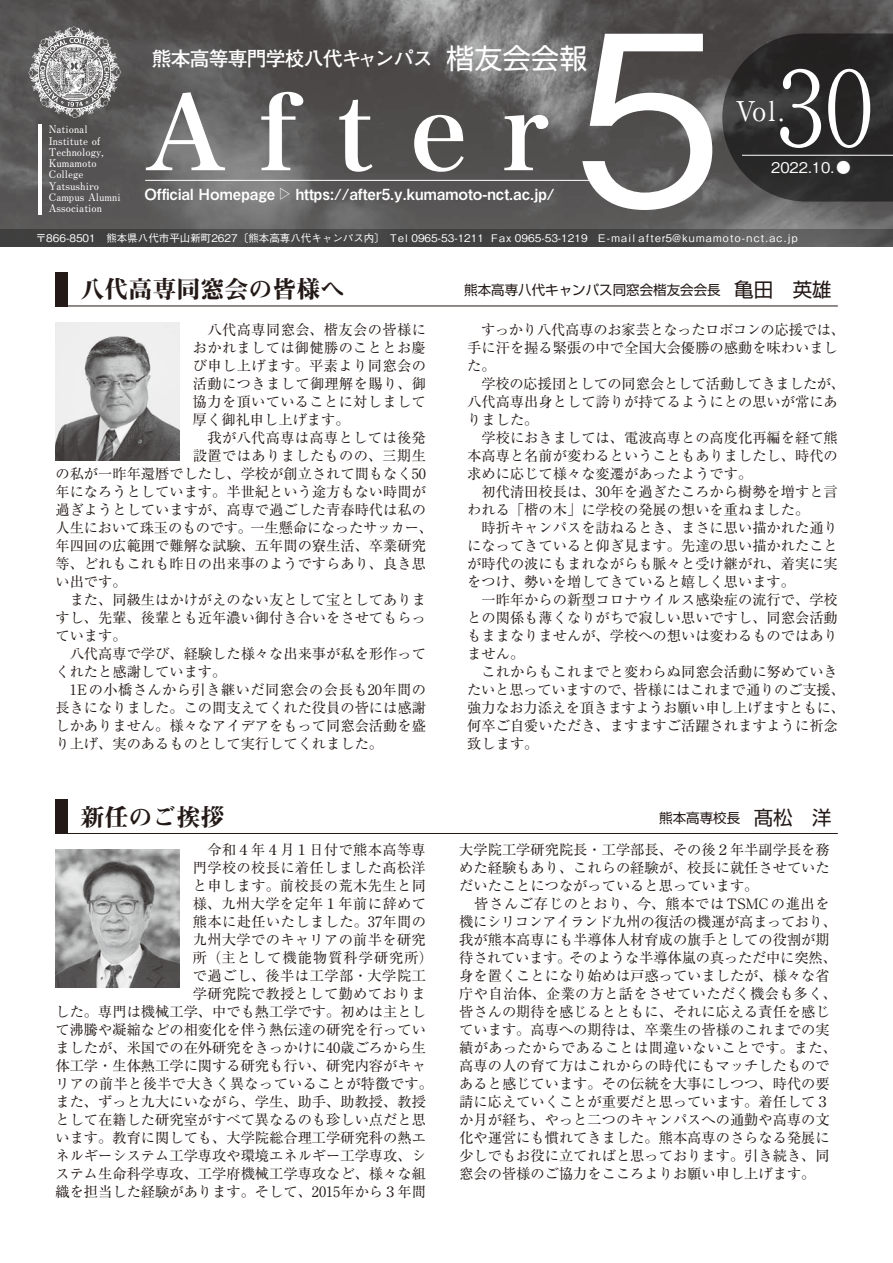
<style>
.page{position:relative;width:893px;height:1263px;background:#fff}
.page>*{position:absolute;margin:0;border:0;box-sizing:border-box;transform-origin:0 0}
.t1{font:500 234.9px "Gothic BBB Pr 6 N";color:#fff}
.t2{font:300 103.2px "Ryumin Pro";color:#fff;scale:.91 1}
.t3{font:103.05px "Hira Min Pro W6";letter-spacing:.345em;color:#fff}
.t4{font:27.3px "Ryumin Pro";color:#fff}
.t5{font:24px "Midashi Min Pr 6 N MA31";color:#231916}
.t6{font:700 19.8px "Futo Go B101 Pr 6 N";letter-spacing:-.04em;color:#fff}
.t7{font:700 15.3px "Mi Go MB1 Std De";color:#fff}
.t8{font:500 14.7px "Gothic BBB Pr 6 N";color:#fff}
.t9{font:14.25px/18px "Ryumin Pr 6 N";color:#231916}
.t10{font:14.25px "Ryumin Pr 6 N";letter-spacing:.025em;color:#231916}
.t11{font:14.25px "Ryumin Pr 6 N";letter-spacing:.03em;color:#231916}
.t12{font:14.25px "Ryumin Pr 6 N";letter-spacing:-.02em;color:#231916}
.t13{font:14.25px "Ryumin Pr 6 N";letter-spacing:.02em;color:#231916}
.t14{font:14.25px "Ryumin Pr 6 N";letter-spacing:.07em;color:#231916}
.t15{font:13.5px "Shin Go Pro";color:#231916}
.t16{font:500 10.5px "Gothic BBB Pr 6 N";color:#fff}
.t17{font:700 10.5px/11.2px "Futo Min A101 Pr 6 N";color:#fff}
.s1{font-family:"Shin Go Pro";font-weight:400;font-size:27.9px}
.s2{font-size:19.5px}
</style>
<div class="page">
<img style="left:0;top:0;width:893px;height:229px">
<svg style="left:0;top:229px;width:893px;height:17px;background:#494949"></svg>
<hr style="left:145px;top:180px;width:447px;height:1px;background:#fff">
<img style="left:25px;top:21px;width:96px;height:101px">
<hr style="left:38px;top:124px;width:3px;height:90px;background:#fff">
<svg style="left:722px;top:33px;width:171px;height:169px;background:#302f2f"></svg>
<hr style="left:742px;top:155px;width:151px;height:1px;background:#fff">
<div style="left:55px;top:272px;width:13px;height:34px;background:#231916"></div>
<hr style="left:55px;top:306px;width:783px;height:1px;background:#231916">
<div style="left:55px;top:800px;width:13px;height:34px;background:#231916"></div>
<hr style="left:55px;top:833px;width:783px;height:1px;background:#231916">
<img style="left:55px;top:322px;width:124px;height:138px">
<img style="left:55px;top:850px;width:124px;height:138px">
<svg style="left:280px;top:188px;width:10px;height:12px"></svg>
<p class="t17" style="left:49px;top:123px;width:73px">National<br>Institute of<br>Technology,<br>Kumamoto<br>College<br>Yatsushiro<br>Campus Alumni<br>Association</p>
<h1 class="t1" style="left:573px;top:-72px;width:150px">5</h1>
<h3 class="t6" style="left:152px;top:43px;width:437px">熊本高等専門学校八代キャンパス <span class="s1">楷友会会報</span></h3>
<h3 class="t3" style="left:145px;top:43px;width:405px">After</h3>
<p class="t7" style="left:144px;top:183px;width:133px">Official Homepage</p>
<p class="t7" style="left:296px;top:183px;width:260px">https://after5.y.kumamoto-nct.ac.jp/</p>
<h2 class="t2" style="left:777px;top:26px;width:106px">30</h2>
<h3 class="t4" style="left:735px;top:89px;width:50px">Vol.</h3>
<p class="t8" style="left:771px;top:156px;width:81px">2022.10.●</p>
<p class="t16" style="left:36px;top:230px;width:763px">〒866-8501　熊本県八代市平山新町2627〔熊本高専八代キャンパス内〕　Tel 0965-53-1211 Fax 0965-53-1219　E-mail after5@kumamoto-nct.ac.jp</p>
<h3 class="t5" style="left:80px;top:271px;width:265px">八代高専同窓会の皆様へ</h3>
<p class="t10" style="left:193px;top:318px;width:235px">　八代高専同窓会、楷友会の皆様に</p>
<p class="t10" style="left:193px;top:336px;width:234px">おかれましては御健勝のこととお慶</p>
<p class="t10" style="left:193px;top:354px;width:235px">び申し上げます。平素より同窓会の</p>
<p class="t10" style="left:193px;top:372px;width:235px">活動につきまして御理解を賜り、御</p>
<p class="t10" style="left:193px;top:390px;width:234px">協力を頂いていることに対しまして</p>
<p class="t9" style="left:193px;top:410px;width:158px">厚く御礼申し上げます。</p>
<p class="t10" style="left:193px;top:426px;width:234px">　我が八代高専は高専としては後発</p>
<p class="t10" style="left:193px;top:444px;width:235px">設置ではありましたものの、三期生</p>
<p class="t9" style="left:55px;top:464px;width:372px">の私が一昨年還暦でしたし、学校が創立されて間もなく50</p>
<p class="t9" style="left:55px;top:482px;width:372px">年になろうとしています。半世紀という途方もない時間が</p>
<p class="t9" style="left:55px;top:500px;width:372px">過ぎようとしていますが、高専で過ごした青春時代は私の</p>
<p class="t12" style="left:55px;top:516px;width:379px">人生において珠玉のものです。一生懸命になったサッカー、</p>
<p class="t9" style="left:55px;top:536px;width:372px">年四回の広範囲で難解な試験、五年間の寮生活、卒業研究</p>
<p class="t9" style="left:55px;top:554px;width:372px">等、どれもこれも昨日の出来事のようですらあり、良き思</p>
<p class="t9" style="left:55px;top:572px;width:73px">い出です。</p>
<p class="t9" style="left:55px;top:590px;width:372px">　また、同級生はかけがえのない友として宝としてありま</p>
<p class="t9" style="left:55px;top:608px;width:372px">すし、先輩、後輩とも近年濃い御付き合いをさせてもらっ</p>
<p class="t9" style="left:55px;top:626px;width:73px">ています。</p>
<p class="t9" style="left:55px;top:644px;width:372px">　八代高専で学び、経験した様々な出来事が私を形作って</p>
<p class="t9" style="left:55px;top:662px;width:172px">くれたと感謝しています。</p>
<p class="t11" style="left:55px;top:678px;width:372px">　1Eの小橋さんから引き継いだ同窓会の会長も20年間の</p>
<p class="t9" style="left:55px;top:698px;width:372px">長きになりました。この間支えてくれた役員の皆には感謝</p>
<p class="t9" style="left:55px;top:716px;width:372px">しかありません。様々なアイデアをもって同窓会活動を盛</p>
<p class="t9" style="left:55px;top:734px;width:329px">り上げ、実のあるものとして実行してくれました。</p>
<h3 class="t5" style="left:80px;top:798px;width:145px">新任のご挨拶</h3>
<p class="t10" style="left:193px;top:839px;width:234px">　令和４年４月１日付で熊本高等専</p>
<p class="t10" style="left:193px;top:857px;width:234px">門学校の校長に着任しました髙松洋</p>
<p class="t10" style="left:193px;top:875px;width:235px">と申します。前校長の荒木先生と同</p>
<p class="t10" style="left:193px;top:893px;width:235px">様、九州大学を定年１年前に辞めて</p>
<p class="t11" style="left:193px;top:911px;width:234px">熊本に赴任いたしました。37年間の</p>
<p class="t10" style="left:193px;top:929px;width:234px">九州大学でのキャリアの前半を研究</p>
<p class="t14" style="left:193px;top:947px;width:242px">所（主として機能物質科学研究所）</p>
<p class="t11" style="left:193px;top:965px;width:235px">で過ごし、後半は工学部・大学院工</p>
<p class="t10" style="left:193px;top:983px;width:234px">学研究院で教授として勤めておりま</p>
<p class="t9" style="left:55px;top:1002px;width:372px">した。専門は機械工学、中でも熱工学です。初めは主とし</p>
<p class="t9" style="left:55px;top:1020px;width:372px">て沸騰や凝縮などの相変化を伴う熱伝達の研究を行ってい</p>
<p class="t9" style="left:55px;top:1038px;width:372px">ましたが、米国での在外研究をきっかけに40歳ごろから生</p>
<p class="t9" style="left:55px;top:1056px;width:372px">体工学・生体熱工学に関する研究も行い、研究内容がキャ</p>
<p class="t13" style="left:55px;top:1073px;width:379px">リアの前半と後半で大きく異なっていることが特徴です。</p>
<p class="t9" style="left:55px;top:1092px;width:372px">また、ずっと九大にいながら、学生、助手、助教授、教授</p>
<p class="t9" style="left:55px;top:1110px;width:372px">として在籍した研究室がすべて異なるのも珍しい点だと思</p>
<p class="t9" style="left:55px;top:1128px;width:372px">います。教育に関しても、大学院総合理工学研究科の熱エ</p>
<p class="t9" style="left:55px;top:1146px;width:372px">ネルギーシステム工学専攻や環境エネルギー工学専攻、シ</p>
<p class="t9" style="left:55px;top:1164px;width:372px">ステム生命科学専攻、工学府機械工学専攻など、様々な組</p>
<p class="t9" style="left:55px;top:1182px;width:372px">織を担当した経験があります。そして、2015年から３年間</p>
<p class="t15" style="left:464px;top:279px;width:369px">熊本高専八代キャンパス同窓会楷友会会長　<span class="s2">亀田　英雄</span></p>
<p class="t9" style="left:467px;top:320px;width:379px">　すっかり八代高専のお家芸となったロボコンの応援では、手に汗を握る緊張の中で全国大会優勝の感動を味わいました。<br>　学校の応援団としての同窓会として活動してきましたが、八代高専出身として誇りが持てるようにとの思いが常にありました。<br>　学校におきましては、電波高専との高度化再編を経て熊本高専と名前が変わるということもありましたし、時代の求めに応じて様々な変遷があったようです。<br>　初代清田校長は、30年を過ぎたころから樹勢を増すと言われる「楷の木」に学校の発展の想いを重ねました。<br>　時折キャンパスを訪ねるとき、まさに思い描かれた通りになってきていると仰ぎ見ます。先達の思い描かれたことが時代の波にもまれながらも脈々と受け継がれ、着実に実をつけ、勢いを増してきていると嬉しく思います。<br>　一昨年からの新型コロナウイルス感染症の流行で、学校との関係も薄くなりがちで寂しい思いですし、同窓会活動もままなりませんが、学校への想いは変わるものではありません。<br>　これからもこれまでと変わらぬ同窓会活動に努めていきたいと思っていますので、皆様にはこれまで通りのご支援、強力なお力添えを頂きますようお願い申し上げますともに、何卒ご自愛いただき、ますますご活躍されますように祈念致します。</p>
<p class="t15" style="left:659px;top:806px;width:174px">熊本高専校長　<span class="s2">髙松　洋</span></p>
<p class="t9" style="left:459px;top:840px;width:379px">大学院工学研究院長・工学部長、その後２年半副学長を務めた経験もあり、これらの経験が、校長に就任させていただいたことにつながっていると思っています。<br>　皆さんご存じのとおり、今、熊本ではTSMCの進出を機にシリコンアイランド九州の復活の機運が高まっており、我が熊本高専にも半導体人材育成の旗手としての役割が期待されています。そのような半導体嵐の真っただ中に突然、身を置くことになり始めは戸惑っていましたが、様々な省庁や自治体、企業の方と話をさせていただく機会も多く、皆さんの期待を感じるとともに、それに応える責任を感じています。高専への期待は、卒業生の皆様のこれまでの実績があったからであることは間違いないことです。また、高専の人の育て方はこれからの時代にもマッチしたものであると感じています。その伝統を大事にしつつ、時代の要請に応えていくことが重要だと思っています。着任して３か月が経ち、やっと二つのキャンパスへの通勤や高専の文化や運営にも慣れてきました。熊本高専のさらなる発展に少しでもお役に立てればと思っております。引き続き、同窓会の皆様のご協力をこころよりお願い申し上げます。</p>
</div>
